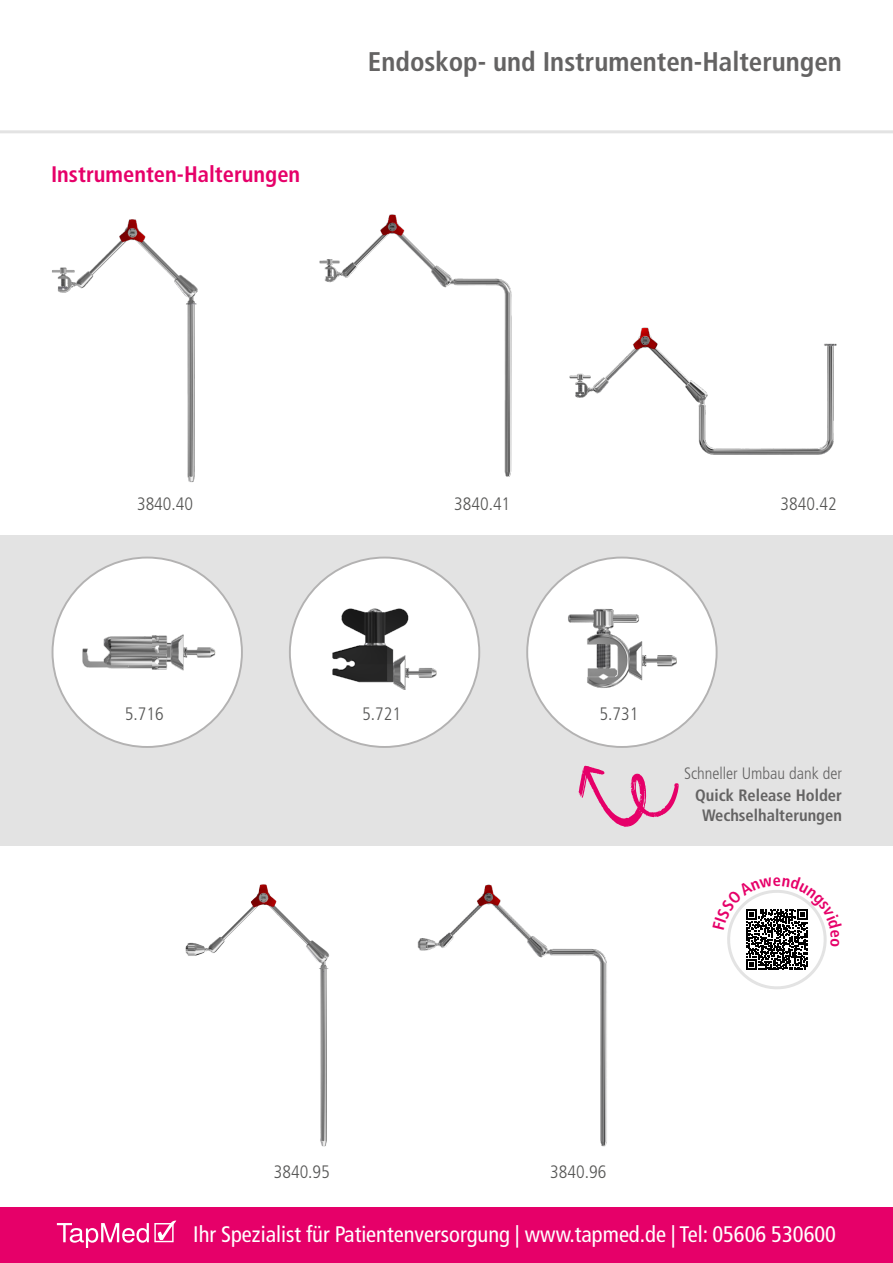
<style>
.page{position:relative;width:893px;height:1263px;background:#fff}
.page>*{position:absolute;margin:0;border:0;box-sizing:border-box;transform-origin:0 0}
.t1{font:700 condensed 27px "Frutiger LT Std";color:#646363}
.t2{font:condensed 22.5px "Frutiger LT Std";color:#fff}
.t3{font:700 condensed 22.5px "Frutiger LT Std";color:#e60069}
.t4{font:300 condensed 18px "Frutiger LT Std";color:#575756}
.t5{font:700 condensed 16.5px/19.8px "Frutiger LT Std";color:#646363;text-align:center}
.t6{font:300 condensed 16.5px "Frutiger LT Std";color:#646363}
.t7{font:700 condensed 16.5px "Frutiger LT Std";color:#e60069}
</style>
<div class="page">
<div style="left:0;top:1208px;width:893px;height:55px;background:#e60069"></div>
<svg style="left:57px;top:1220px;width:119px;height:27px"></svg>
<img style="left:52px;top:219px;width:146px;height:264px">
<img style="left:319px;top:214px;width:193px;height:263px">
<img style="left:185px;top:884px;width:145px;height:263px">
<img style="left:417px;top:884px;width:190px;height:263px">
<img style="left:569px;top:327px;width:268px;height:128px">
<div style="left:0;top:536px;width:893px;height:310px;background:#e3e3e3"></div>
<div style="left:53px;top:557px;width:189px;height:190px;background:#fff;border-radius:50%"></div>
<img style="left:82px;top:634px;width:134px;height:37px">
<div style="left:290px;top:557px;width:189px;height:190px;background:#fff;border-radius:50%"></div>
<img style="left:332px;top:608px;width:105px;height:82px">
<div style="left:527px;top:557px;width:190px;height:190px;background:#fff;border-radius:50%"></div>
<img style="left:568px;top:609px;width:109px;height:79px">
<svg style="left:579px;top:765px;width:100px;height:62px"></svg>
<hr style="left:0;top:130px;width:893px;height:3px;background:#e3e3e3">
<svg style="left:727px;top:890px;width:100px;height:99px"></svg>
<p class="t3" style="left:51px;top:161px;width:251px">Instrumenten-Halterungen</p>
<p class="t1" style="left:368px;top:46px;width:475px">Endoskop- und Instrumenten-Halterungen</p>
<p class="t4" style="left:137px;top:493px;width:58px">3840.40</p>
<p class="t4" style="left:454px;top:493px;width:58px">3840.41</p>
<p class="t4" style="left:780px;top:493px;width:58px">3840.42</p>
<p class="t4" style="left:125px;top:704px;width:40px">5.716</p>
<p class="t4" style="left:362px;top:704px;width:40px">5.721</p>
<p class="t4" style="left:600px;top:704px;width:40px">5.731</p>
<p class="t6" style="left:684px;top:764px;width:159px">Schneller Umbau dank der</p>
<p class="t5" style="left:695px;top:785px;width:148px">Quick Release Holder<br>Wechselhalterungen</p>
<p class="t7" style="left:773px;top:870px;width:10px">e</p>
<p class="t4" style="left:274px;top:1161px;width:58px">3840.95</p>
<p class="t4" style="left:550px;top:1162px;width:58px">3840.96</p>
<p class="t2" style="left:193px;top:1221px;width:644px">Ihr Spezialist für Patientenversorgung | www.tapmed.de | Tel: 05606 530600</p>
</div>
